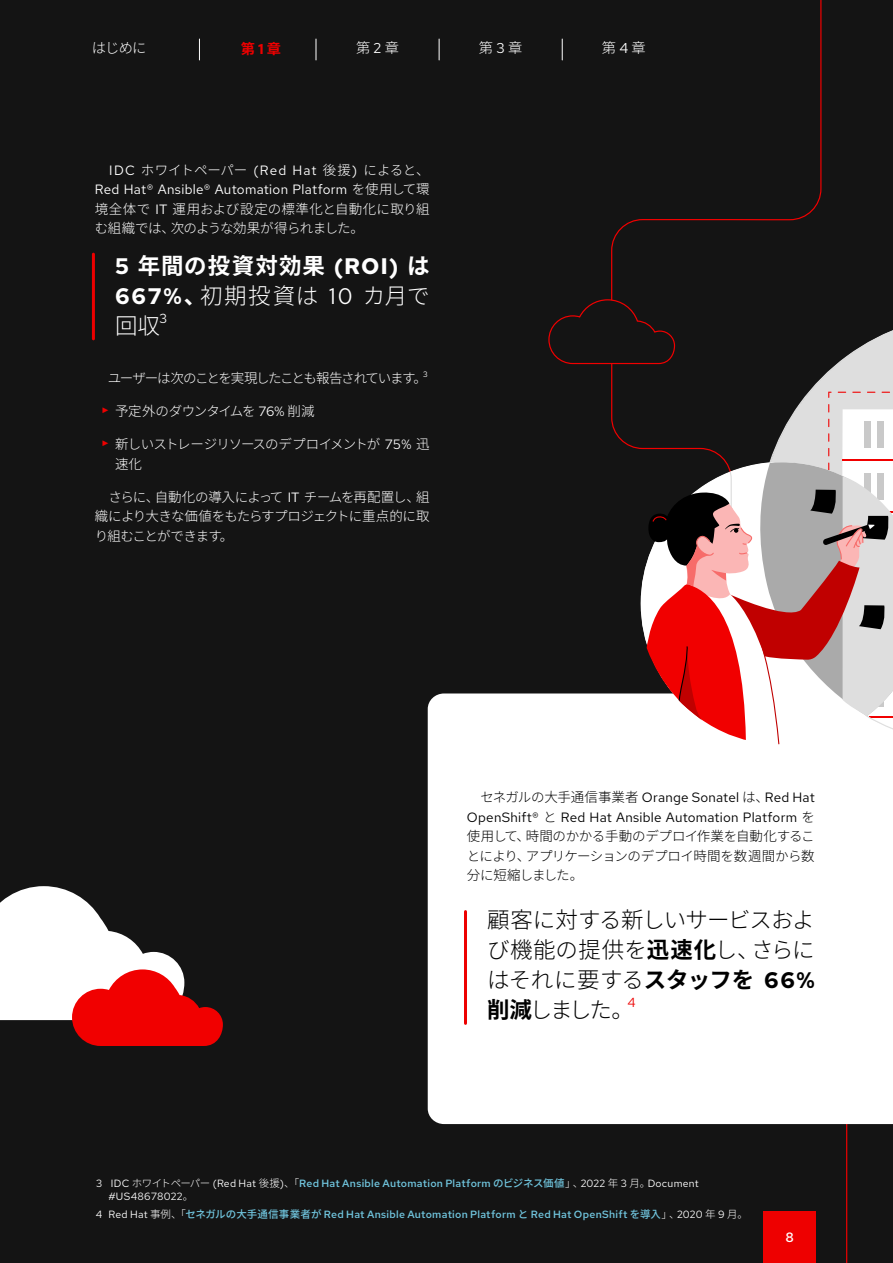
<style>
.page{position:relative;width:893px;height:1263px;background:#141414}
.page>*{position:absolute;margin:0;border:0;box-sizing:border-box;transform-origin:0 0}
.t1{font:300 22.5px/30px "Noto Sans JP";letter-spacing:-.03em;color:#000;text-align:justify}
.t2{font:700 22.5px/30px "Red Hat Text";color:#fff;text-align:justify}
.t3{font:300 14.25px "Noto Sans JP";color:#fff}
.t4{font:700 14.25px "Noto Sans JP";color:#e00}
.t5{font:300 13.5px/19.5px "Noto Sans JP";letter-spacing:-.05em;color:#fff}
.t6{font:13.5px/19.5px "Red Hat Text";letter-spacing:.015em;color:#000;text-align:right}
.t7{font:300 13.5px/19.5px "Noto Sans JP";letter-spacing:-.03em;color:#000;text-align:justify}
.t8{font:300 13.5px/19.5px "Noto Sans JP";letter-spacing:-.02em;color:#fff}
.t9{font:13.5px "Red Hat Text";letter-spacing:.02em;color:#fff}
.t10{font:300 13.5px "Noto Sans JP";letter-spacing:-.015em;color:#fff}
.t11{font:300 13.5px "Noto Sans JP";letter-spacing:-.095em;color:#fff}
.t12{font:500 13.5px "Red Hat Text";color:#fff}
.t13{font:13.05px "Red Hat Text";color:#fff}
.t14{font:13.05px "Red Hat Text";color:#ed0000}
.t15{font:10.5px/13.5px "Red Hat Text";letter-spacing:.025em;color:#fff}
.t16{font:500 10.5px "Red Hat Text";letter-spacing:.025em;color:#70c5de}
.t17{font:7.8px "Red Hat Text";color:#fff}
.s1{font-family:"Red Hat Text"}
.s2{font-family:"Red Hat Text";font-weight:400}
.s3{font-family:"Noto Sans JP";font-weight:300}
.s4{font-family:"Noto Sans JP"}
.s5{font-weight:400}
.s6{font-weight:700}
.s7{font-family:"Red Hat Text";font-weight:700}
.s8{font-weight:500;color:#70c5de}
.s9{font-family:"Noto Sans JP";font-weight:500;color:#70c5de}
.s10{font-weight:400;color:#fff}
.s11{font-family:"Noto Sans JP";font-weight:300;color:#fff}
</style>
<div class="page">
<svg style="left:443px;top:1124px;width:405px;height:139px"></svg>
<div style="left:428px;top:693px;width:465px;height:431px;background:#fff"></div>
<svg style="left:611px;top:0;width:211px;height:299px"></svg>
<svg style="left:548px;top:299px;width:345px;height:457px"></svg>
<svg style="left:0;top:886px;width:223px;height:160px"></svg>
<div style="left:763px;top:1211px;width:53px;height:52px;background:#e00"></div>
<svg style="left:199px;top:39px;width:1px;height:21px"></svg>
<svg style="left:316px;top:39px;width:1px;height:21px"></svg>
<svg style="left:439px;top:39px;width:1px;height:21px"></svg>
<svg style="left:562px;top:39px;width:1px;height:21px"></svg>
<hr style="left:92px;top:254px;width:3px;height:85px;background:#ed0000">
<hr style="left:464px;top:911px;width:3px;height:112px;background:#ed0000">
<p class="t3" style="left:92px;top:40px;width:56px">はじめに</p>
<p class="t4" style="left:241px;top:40px;width:42px">第 <span class="s1">1</span> 章</p>
<p class="t3" style="left:356px;top:40px;width:44px">第 <span class="s2">2</span> 章</p>
<p class="t3" style="left:479px;top:40px;width:45px">第 <span class="s2">3</span> 章</p>
<p class="t3" style="left:602px;top:40px;width:45px">第 <span class="s2">4</span> 章</p>
<p class="t10" style="left:109px;top:162px;width:322px"><span class="s2">IDC</span> ホワイトペーパー <span class="s2">(Red Hat</span> 後援<span class="s2">)</span> によると、</p>
<p class="t9" style="left:95px;top:181px;width:336px">Red Hat® Ansible® Automation Platform <span class="s3">を使用して環</span></p>
<p class="t8" style="left:95px;top:199px;width:336px">境全体で <span class="s2">IT</span> 運用および設定の標準化と自動化に取り組む組織では、次のような効果が得られました。</p>
<h1 class="t2" style="left:115px;top:251px;width:316px">5 <span class="s4">年間の投資対効果</span> (ROI) <span class="s4">は</span>667%<span class="s4">、</span><span class="s3">初期投資は</span> <span class="s5">10</span> <span class="s3">カ月で回収</span></h1>
<p class="t13" style="left:160px;top:310px;width:9px">3</p>
<p class="t11" style="left:108px;top:371px;width:321px">ユーザーは次のことを実現したことも報告されています。</p>
<p class="t17" style="left:423px;top:369px;width:6px">3</p>
<p class="t5" style="left:102px;top:402px;width:214px"><sup>►</sup> 予定外のダウンタイムを <span class="s2">76%</span> 削減</p>
<p class="t5" style="left:115px;top:435px;width:316px;text-indent:-14px"><sup>►</sup> 新しいストレージリソースのデプロイメントが <span class="s2">75%</span> 迅速化</p>
<p class="t5" style="left:95px;top:487px;width:336px;text-align:justify;text-indent:14px">さらに、自動化の導入によって <span class="s2">IT</span> チームを再配置し、組織により大きな価値をもたらすプロジェクトに重点的に取り組むことができます。</p>
<p class="t6" style="left:467px;top:788px;width:349px"><span class="s3">セネガルの大手通信事業者</span> Orange Sonatel <span class="s3">は、</span>Red Hat<br>OpenShift® <span class="s3">と</span> Red Hat Ansible Automation Platform <span class="s3">を</span></p>
<p class="t7" style="left:467px;top:827px;width:349px">使用して、時間のかかる手動のデプロイ作業を自動化することにより、アプリケーションのデプロイ時間を数週間から数分に短縮しました。</p>
<h1 class="t1" style="left:487px;top:905px;width:329px">顧客に対する新しいサービスおよび機能の提供を<span class="s6">迅速化</span>し、さらにはそれに要する<span class="s6">スタッフを</span> <span class="s7">66%</span><span class="s6">削減</span>しました。</h1>
<p class="t14" style="left:627px;top:994px;width:10px">4</p>
<p class="t15" style="left:108px;top:1176px;width:592px;text-indent:-12px">3 IDC <span class="s3">ホワイトペーパー</span> (Red Hat <span class="s3">後援</span>)<span class="s3">、「</span><span class="s8">Red Hat Ansible Automation Platform</span> <span class="s9">のビジネス価値</span><span class="s3">」、</span>2022 <span class="s3">年</span> 3 <span class="s3">月。</span>Document #US48678022<span class="s3">。</span></p>
<p class="t16" style="left:96px;top:1208px;width:653px"><span class="s10">4 Red Hat</span> <span class="s11">事例、「</span><span class="s4">セネガルの大手通信事業者が</span> Red Hat Ansible Automation Platform <span class="s4">と</span> Red Hat OpenShift <span class="s4">を導入</span><span class="s11">」、</span><span class="s10">2020</span> <span class="s11">年</span> <span class="s10">9</span> <span class="s11">月。</span></p>
<p class="t12" style="left:786px;top:1228px;width:10px">8</p>
</div>
